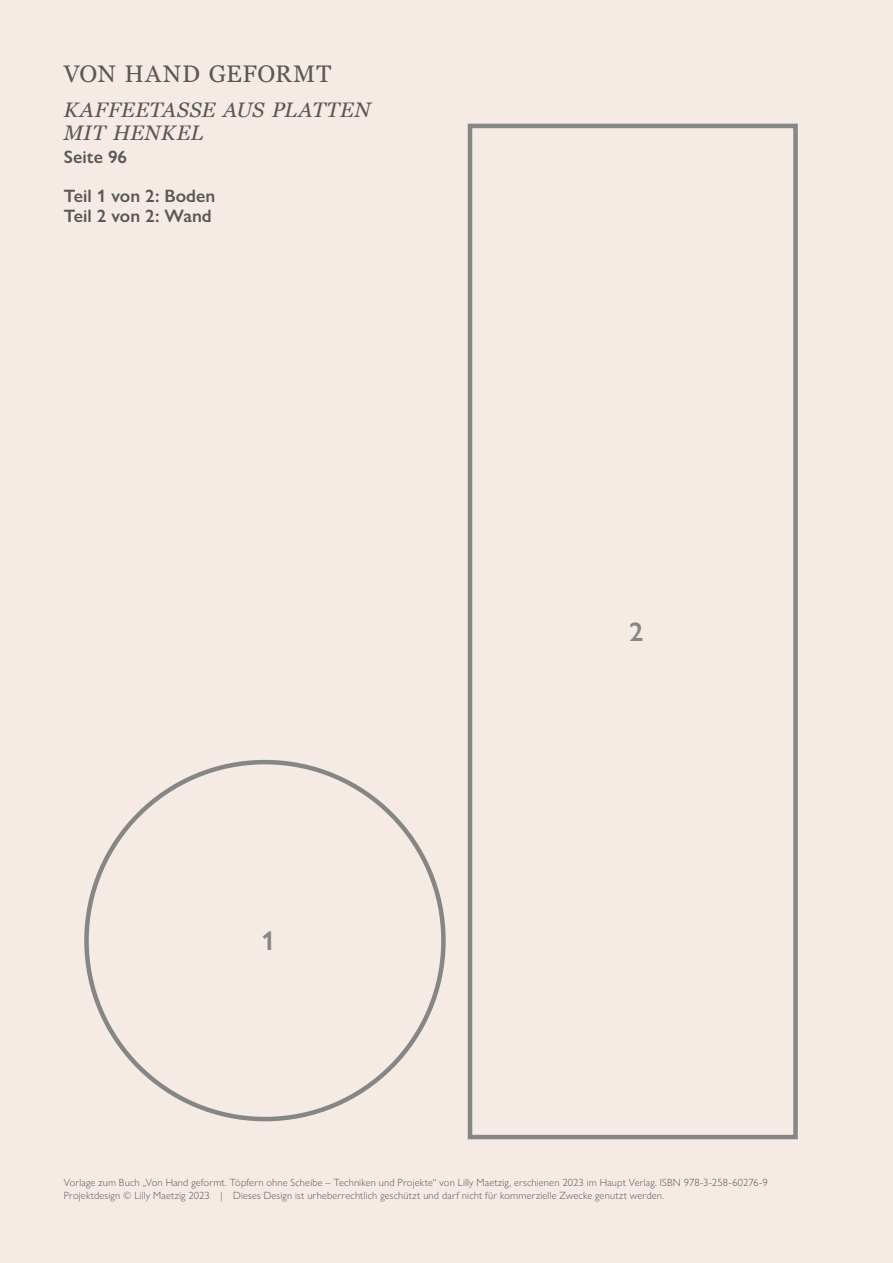
<style>
.page{position:relative;width:893px;height:1263px;background:#f5eae4}
.page>*{position:absolute;margin:0;border:0;box-sizing:border-box;transform-origin:0 0}
.t1{font:600 27px "Gill Sans Nova";color:#868686}
.t2{font:24px "Georgia";letter-spacing:.025em;color:#585857}
.t3{font:italic 21px/22.5px "Georgia";letter-spacing:.025em;color:#585857}
.t4{font:600 18px/39px "Gill Sans Nova";color:#585857}
.t5{font:300 10.5px/13.5px "Gill Sans Nova";letter-spacing:.02em;color:#585857}
</style>
<div class="page">
<div style="left:468px;top:124px;width:330px;height:1015px;border:4px solid #868686"></div>
<h2 class="t2" style="left:64px;top:56px;width:269px">VON HAND GEFORMT</h2>
<h3 class="t3" style="left:64px;top:98px;width:308px">KAFFEETASSE AUS PLATTEN<br>MIT HENKEL</h3>
<h3 class="t4" style="left:64px;top:138px;width:153px">Seite 96<br>Teil 1 von 2: Boden</h3>
<h3 class="t4" style="left:64px;top:196px;width:150px">Teil 2 von 2: Wand</h3>
<h1 class="t1" style="left:261px;top:924px;width:16px">1</h1>
<h1 class="t1" style="left:629px;top:615px;width:16px">2</h1>
<p class="t5" style="left:64px;top:1175px;width:705px">Vorlage zum Buch „Von Hand geformt. Töpfern ohne Scheibe – Techniken und Projekte“ von Lilly Maetzig, erschienen 2023 im Haupt Verlag. ISBN 978-3-258-60276-9<br>Projektdesign © Lilly Maetzig 2023 | Dieses Design ist urheberrechtlich geschützt und darf nicht für kommerzielle Zwecke genutzt werden.</p>
</div>
